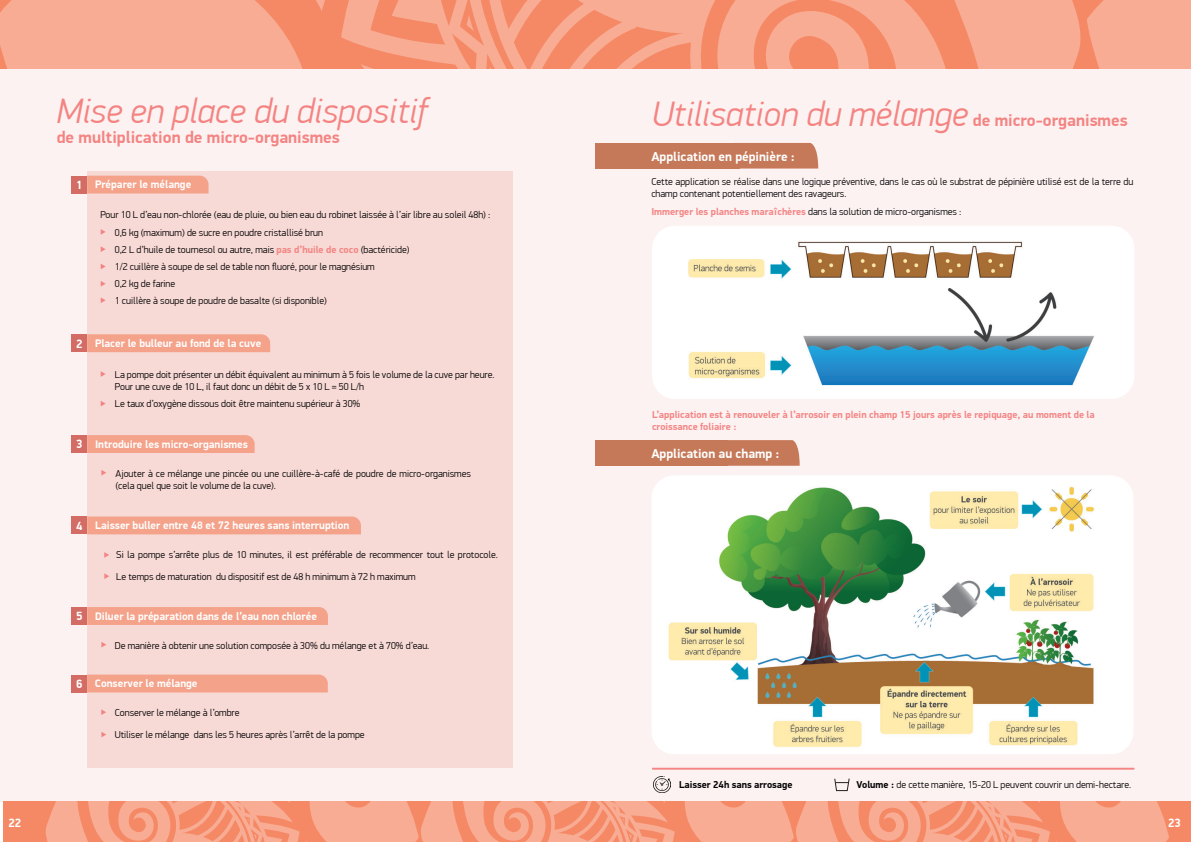
<style>
.page{position:relative;width:1191px;height:842px;background:#fff}
.page>*{position:absolute;margin:0;border:0;box-sizing:border-box;transform-origin:0 0}
.t1{font:italic 300 35.5px "PF Din Display Pro";color:#f38482}
.t2{font:700 17px "PF Din Display Pro";color:#f38482}
.t3{font:700 13px "PF Din Display Pro";color:#fff}
.t4{font:700 12px "PF Din Display Pro";color:#fff}
.t5{font:700 11px "PF Din Display Pro";color:#fff}
.t6{font:300 10px/12px "PF Din Display Pro";color:#000001}
.t7{font:700 10px "PF Din Display Pro";color:#f38483}
.t8{font:700 10px "PF Din Display Pro";color:#000001}
.s1{font-weight:700;color:#f38482}
.s2{font-weight:700;font-style:normal;font-size:17px}
.s3{font-weight:700;color:#f38483}
.s4{font-weight:700}
</style>
<div class="page">
<div style="left:0;top:53px;width:1191px;height:749px;background:#fdf2f2"></div>
<svg style="left:728px;top:440px;width:71px;height:26px;background:#c67c5d"></svg>
<div style="left:595px;top:440px;width:133px;height:26px;background:#c57959"></div>
<div style="left:4px;top:802px;width:1187px;height:40px;background:#f58966"></div>
<svg style="left:45px;top:802px;width:1124px;height:40px"></svg>
<svg style="left:0;top:0;width:1191px;height:68px;background:#f6a185"></svg>
<div style="left:740px;top:143px;width:78px;height:26px;background:#c57959"></div>
<div style="left:595px;top:143px;width:145px;height:26px;background:#c57959"></div>
<img style="left:652px;top:226px;width:481px;height:173px">
<img style="left:657px;top:476px;width:472px;height:278px">
<hr style="left:652px;top:768px;width:482px;height:1px;background:#f38482">
<hr style="left:652px;top:769px;width:482px;height:1px;background:#f38482">
<img style="left:654px;top:776px;width:17px;height:17px">
<svg style="left:834px;top:778px;width:16px;height:13px"></svg>
<div style="left:87px;top:171px;width:425px;height:597px;background:#f7d9d5"></div>
<div style="left:87px;top:176px;width:121px;height:17px;background:#f4a28a"></div>
<div style="left:72px;top:176px;width:15px;height:17px;background:#d36c65"></div>
<svg style="left:101px;top:229px;width:5px;height:6px"></svg>
<svg style="left:101px;top:246px;width:5px;height:6px"></svg>
<svg style="left:101px;top:264px;width:5px;height:5px"></svg>
<svg style="left:101px;top:281px;width:5px;height:6px"></svg>
<svg style="left:101px;top:297px;width:5px;height:6px"></svg>
<svg style="left:87px;top:435px;width:168px;height:18px;background:#f4a28b"></svg>
<div style="left:72px;top:435px;width:15px;height:18px;background:#d36c65"></div>
<svg style="left:101px;top:470px;width:5px;height:5px"></svg>
<div style="left:87px;top:516px;width:274px;height:18px;background:#f4a28a"></div>
<div style="left:72px;top:516px;width:15px;height:18px;background:#d36c65"></div>
<div style="left:87px;top:607px;width:241px;height:18px;background:#f4a28a"></div>
<div style="left:72px;top:607px;width:15px;height:18px;background:#d36c65"></div>
<svg style="left:101px;top:642px;width:5px;height:5px"></svg>
<div style="left:87px;top:334px;width:183px;height:18px;background:#f4a28a"></div>
<div style="left:72px;top:334px;width:15px;height:18px;background:#d36c65"></div>
<svg style="left:101px;top:371px;width:5px;height:6px"></svg>
<svg style="left:101px;top:401px;width:5px;height:5px"></svg>
<svg style="left:104px;top:552px;width:5px;height:6px"></svg>
<svg style="left:104px;top:573px;width:5px;height:6px"></svg>
<div style="left:87px;top:675px;width:241px;height:17px;background:#f4a28a"></div>
<div style="left:71px;top:675px;width:16px;height:17px;background:#d36c65"></div>
<svg style="left:101px;top:709px;width:5px;height:6px"></svg>
<svg style="left:101px;top:732px;width:5px;height:5px"></svg>
<p class="t1" style="left:57px;top:90px;width:373px">Mise en place du dispositif</p>
<p class="t2" style="left:57px;top:127px;width:285px">de multiplication de micro-organismes</p>
<p class="t4" style="left:76px;top:177px;width:8px">1</p>
<p class="t5" style="left:95px;top:178px;width:98px">Préparer le mélange</p>
<p class="t6" style="left:115px;top:226px;width:210px">0,6 kg (maximum) de sucre en poudre cristallisé brun</p>
<p class="t6" style="left:115px;top:243px;width:296px">0,2 L d’huile de tournesol ou autre, mais <span class="s1">pas d’huile de coco</span> (bactéricide)</p>
<p class="t6" style="left:115px;top:260px;width:261px">1/2 cuillère à soupe de sel de table non fluoré, pour le magnésium</p>
<p class="t6" style="left:115px;top:277px;width:62px">0,2 kg de farine</p>
<p class="t6" style="left:115px;top:294px;width:214px">1 cuillère à soupe de poudre de basalte (si disponible)</p>
<p class="t6" style="left:100px;top:208px;width:391px">Pour 10 L d’eau non-chlorée (eau de pluie, ou bien eau du robinet laissée à l’air libre au soleil 48h) :</p>
<p class="t4" style="left:76px;top:336px;width:8px">2</p>
<p class="t5" style="left:95px;top:336px;width:168px">Placer le bulleur au fond de la cuve</p>
<p class="t6" style="left:115px;top:369px;width:381px">La pompe doit présenter un débit équivalent au minimum à 5 fois le volume de la cuve par heure.<br>Pour une cuve de 10 L, il faut donc un débit de 5 x 10 L = 50 L/h</p>
<p class="t6" style="left:115px;top:398px;width:247px">Le taux d’oxygène dissous doit être maintenu supérieur à 30%</p>
<p class="t4" style="left:76px;top:437px;width:8px">3</p>
<p class="t5" style="left:95px;top:437px;width:154px">Introduire les micro-organismes</p>
<p class="t6" style="left:116px;top:467px;width:357px">Ajouter à ce mélange une pincée ou une cuillère-à-café de poudre de micro-organismes (cela quel que soit le volume de la cuve).</p>
<p class="t4" style="left:76px;top:518px;width:8px">4</p>
<p class="t5" style="left:95px;top:519px;width:256px">Laisser buller entre 48 et 72 heures sans interruption</p>
<p class="t6" style="left:116px;top:549px;width:383px">Si la pompe s’arrête plus de 10 minutes, il est préférable de recommencer tout le protocole.</p>
<p class="t6" style="left:116px;top:571px;width:301px">Le temps de maturation du dispositif est de 48 h minimum à 72 h maximum</p>
<p class="t4" style="left:76px;top:609px;width:8px">5</p>
<p class="t5" style="left:95px;top:609px;width:223px">Diluer la préparation dans de l’eau non chlorée</p>
<p class="t6" style="left:115px;top:639px;width:316px">De manière à obtenir une solution composée à 30% du mélange et à 70% d’eau.</p>
<p class="t4" style="left:76px;top:676px;width:8px">6</p>
<p class="t5" style="left:95px;top:677px;width:104px">Conserver le mélange</p>
<p class="t6" style="left:115px;top:707px;width:126px">Conserver le mélange à l’ombre</p>
<p class="t6" style="left:115px;top:729px;width:251px">Utiliser le mélange dans les 5 heures après l’arrêt de la pompe</p>
<p class="t1" style="left:652px;top:93px;width:477px">Utilisation du mélange <span class="s2">de micro-organismes</span></p>
<p class="t3" style="left:651px;top:148px;width:145px">Application en pépinière :</p>
<p class="t6" style="left:651px;top:175px;width:483px">Cette application se réalise dans une logique préventive, dans le cas où le substrat de pépinière utilisé est de la terre du champ contenant potentiellement des ravageurs.</p>
<p class="t6" style="left:651px;top:205px;width:312px"><span class="s3">Immerger les planches maraîchères</span> dans la solution de micro-organismes :</p>
<p class="t7" style="left:652px;top:409px;width:444px">L’application est à renouveler à l’arrosoir en plein champ 15 jours après le repiquage, au moment de la</p>
<p class="t7" style="left:652px;top:421px;width:86px">croissance foliaire :</p>
<p class="t3" style="left:651px;top:445px;width:130px">Application au champ :</p>
<p class="t8" style="left:679px;top:779px;width:115px">Laisser 24h sans arrosage</p>
<p class="t6" style="left:856px;top:779px;width:276px"><span class="s4">Volume :</span> de cette manière, 15-20 L peuvent couvrir un demi-hectare.</p>
<p class="t4" style="left:1165px;top:815px;width:14px">17</p>
<p class="t4" style="left:9px;top:815px;width:14px">22</p>
<p class="t4" style="left:1168px;top:815px;width:14px">23</p>
</div>
